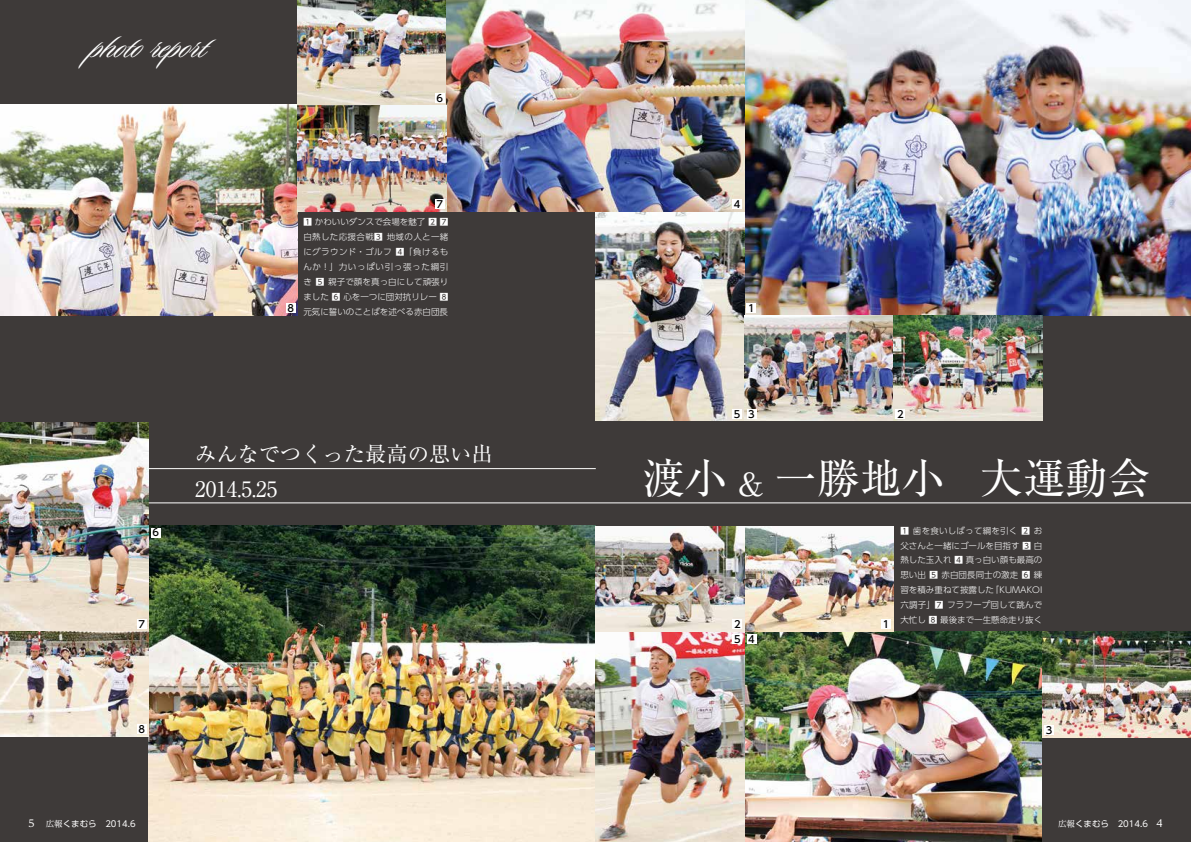
<style>
.page{position:relative;width:1191px;height:842px;background:#3e3a39}
.page>*{position:absolute;margin:0;border:0;box-sizing:border-box;transform-origin:0 0}
.t1{font:42.5px "Ryumin Pro";color:#fff}
.t2{font:39px "MPFB Sloop Script One";color:#fff}
.t3{font:31.9px "Ryumin Pro";color:#fff}
.t4{font:21.3px "Ryumin Pro";color:#fff}
.t5{font:500 9.9px/14.4px "UD Shin Go Pro";color:#000}
.t6{font:500 9.9px "UD Reimin Pro";color:#fff}
.t7{font:300 8.5px/14.9px "UD Shin Go Pro";color:#fff}
.t8{font:8.5px "UD Shin Go Pro";color:#fff}
.t9{font:300 8.5px "UD Shin Go Pro";letter-spacing:.08em;color:#fff}
.t10{font:300 8.5px "UD Shin Go Pro";letter-spacing:.025em;color:#fff}
.t11{font:300 8.5px "UD Shin Go Pro";letter-spacing:.045em;color:#fff}
.t12{font:300 8.5px "UD Shin Go Pro";letter-spacing:.04em;color:#fff}
.t13{font:500 8.5px "UD Shin Go Pro";color:#fff}
.s1{font-weight:500}
.s2{font-family:"UD Reimin Pro"}
</style>
<div class="page">
<img style="left:744px;top:0;width:447px;height:316px">
<img style="left:595px;top:211px;width:149px;height:210px">
<img style="left:0;top:105px;width:298px;height:211px">
<img style="left:298px;top:0;width:446px;height:211px">
<img style="left:744px;top:316px;width:298px;height:105px">
<img style="left:149px;top:526px;width:446px;height:316px">
<img style="left:595px;top:632px;width:446px;height:210px">
<img style="left:0;top:422px;width:149px;height:314px">
<img style="left:596px;top:526px;width:297px;height:106px">
<img style="left:1042px;top:632px;width:149px;height:105px">
<hr style="left:149px;top:502px;width:1042px;height:1px;background:#fff">
<hr style="left:149px;top:468px;width:447px;height:1px;background:#fff">
<div style="left:746px;top:303px;width:10px;height:10px;background:#fff"></div>
<div style="left:895px;top:409px;width:10px;height:10px;background:#fff"></div>
<div style="left:746px;top:409px;width:10px;height:10px;background:#fff"></div>
<div style="left:732px;top:409px;width:10px;height:10px;background:#fff"></div>
<div style="left:732px;top:199px;width:10px;height:10px;background:#fff"></div>
<div style="left:435px;top:93px;width:9px;height:10px;background:#fff"></div>
<div style="left:435px;top:199px;width:9px;height:10px;background:#fff"></div>
<div style="left:286px;top:303px;width:10px;height:10px;background:#fff"></div>
<div style="left:881px;top:619px;width:10px;height:10px;background:#fff"></div>
<div style="left:732px;top:619px;width:10px;height:10px;background:#fff"></div>
<div style="left:732px;top:634px;width:10px;height:10px;background:#fff"></div>
<div style="left:746px;top:634px;width:10px;height:10px;background:#fff"></div>
<div style="left:1044px;top:725px;width:10px;height:10px;background:#fff"></div>
<div style="left:151px;top:528px;width:10px;height:9px;background:#fff"></div>
<div style="left:137px;top:619px;width:10px;height:10px;background:#fff"></div>
<div style="left:137px;top:724px;width:10px;height:10px;background:#fff"></div>
<h2 class="t2" style="left:91px;top:25px;width:118px">photo report</h2>
<p class="t5" style="left:435px;top:90px;width:11px">６</p>
<p class="t5" style="left:286px;top:301px;width:11px">８</p>
<p class="t5" style="left:435px;top:197px;width:11px">７</p>
<p class="t7" style="left:303px;top:214px;width:146px;text-align:right"><span class="s1">1</span> かわいいダンスで会場を魅了 <span class="s1">2 7</span>地域の人と一緒</p>
<p class="t12" style="left:303px;top:230px;width:81px">白熱した応援合戦<span class="s1">3</span></p>
<p class="t11" style="left:303px;top:245px;width:90px">にグラウンド・ゴルフ</p>
<p class="t9" style="left:303px;top:260px;width:146px">んか！」力いっぱい引っ張った綱引</p>
<p class="t7" style="left:328px;top:274px;width:122px">親子で顔を真っ白にして頑張り</p>
<p class="t7" style="left:396px;top:244px;width:54px"><span class="s1">4</span>「負けるも</p>
<p class="t13" style="left:316px;top:275px;width:10px">5</p>
<p class="t7" style="left:303px;top:274px;width:146px">き<br>ました <span class="s1">6</span> 心を一つに団対抗リレー <span class="s1">8</span>元気に誓いのことばを述べる赤白団長</p>
<p class="t5" style="left:151px;top:525px;width:11px">６</p>
<p class="t5" style="left:137px;top:616px;width:11px">７</p>
<h3 class="t4" style="left:195px;top:437px;width:299px">みんなでつくった最高の思い出</h3>
<h3 class="t4" style="left:195px;top:472px;width:84px">2014.5.25</h3>
<p class="t5" style="left:137px;top:721px;width:11px">８</p>
<p class="t6" style="left:28px;top:816px;width:8px">5</p>
<p class="t8" style="left:46px;top:817px;width:91px"><span class="s2">広報</span>くまむら　2014.6</p>
<p class="t5" style="left:732px;top:197px;width:11px">４</p>
<p class="t5" style="left:746px;top:301px;width:11px">１</p>
<p class="t5" style="left:732px;top:406px;width:11px">５</p>
<p class="t5" style="left:746px;top:406px;width:11px">３</p>
<p class="t5" style="left:895px;top:406px;width:11px">２</p>
<h1 class="t1" style="left:642px;top:444px;width:87px">渡小</h1>
<h3 class="t3" style="left:738px;top:459px;width:27px">&amp;</h3>
<p class="t5" style="left:732px;top:617px;width:26px">２<br>５４</p>
<h1 class="t1" style="left:774px;top:444px;width:172px">一勝地小</h1>
<h1 class="t1" style="left:980px;top:444px;width:172px">大運動会</h1>
<p class="t5" style="left:881px;top:617px;width:11px">１</p>
<p class="t10" style="left:913px;top:523px;width:106px">歯を食いしばって綱を引く</p>
<p class="t13" style="left:900px;top:523px;width:10px">1</p>
<p class="t7" style="left:900px;top:537px;width:143px">父さんと一緒にゴールを目指す <span class="s1">3</span> 白</p>
<p class="t7" style="left:900px;top:552px;width:143px">熱した玉入れ <span class="s1">4</span> 真っ白い顔も最高の</p>
<p class="t7" style="left:900px;top:567px;width:143px">思い出 <span class="s1">5</span> 赤白団長同士の激走 <span class="s1">6</span> 練</p>
<p class="t7" style="left:991px;top:582px;width:53px">「KUMAKOI</p>
<p class="t13" style="left:1021px;top:523px;width:10px">2</p>
<p class="t7" style="left:1033px;top:523px;width:10px">お</p>
<p class="t7" style="left:947px;top:582px;width:97px;text-indent:-47px">習を積み重ねて披露した<br>フラフープ回して跳んで</p>
<p class="t7" style="left:900px;top:597px;width:143px">六調子」<span class="s1">7<br></span>大忙し <span class="s1">8</span> 最後まで一生懸命走り抜く</p>
<p class="t5" style="left:1044px;top:723px;width:11px">３</p>
<p class="t8" style="left:1058px;top:817px;width:53px"><span class="s2">広報</span>くまむら</p>
<p class="t8" style="left:1117px;top:817px;width:32px">2014.6</p>
<p class="t6" style="left:1156px;top:816px;width:8px">4</p>
</div>
